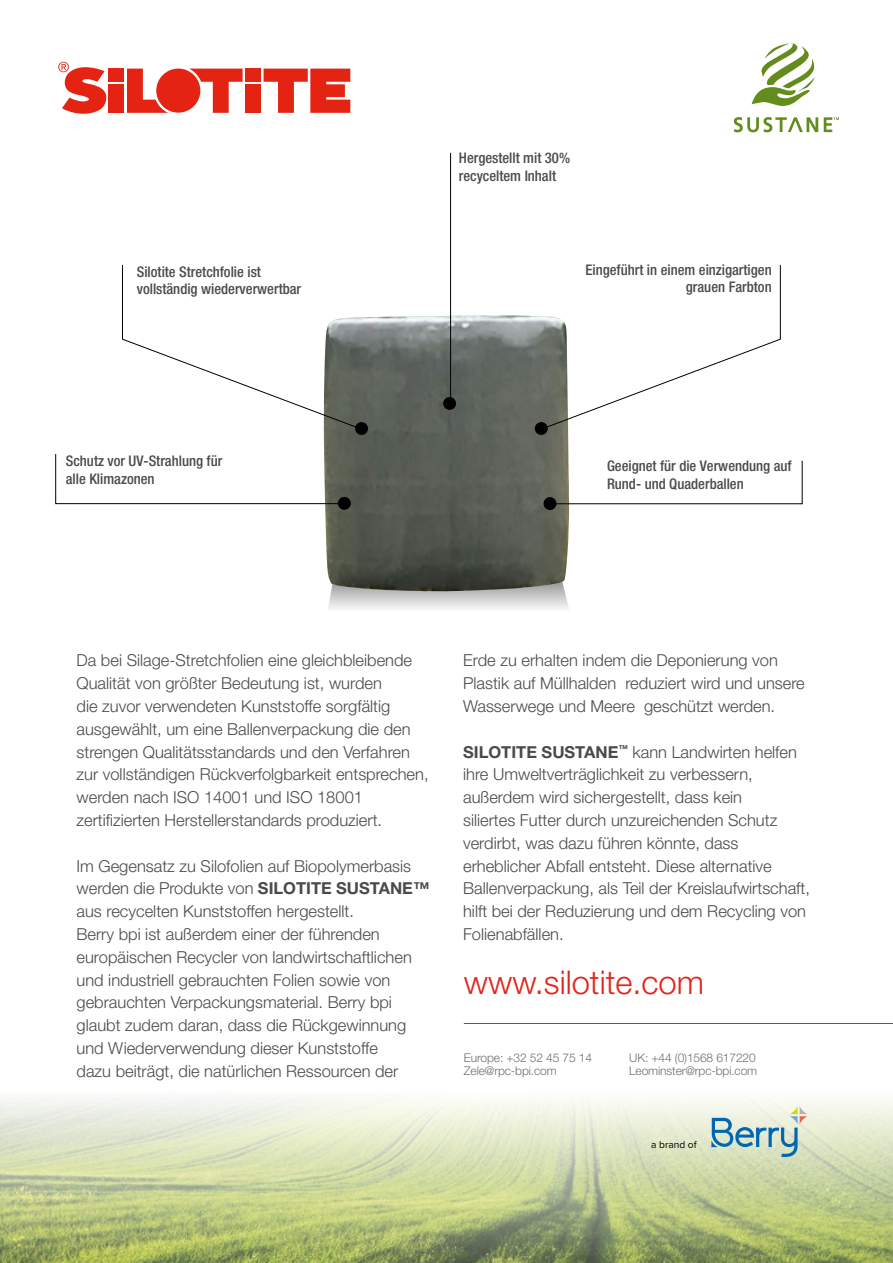
<style>
.page{position:relative;width:893px;height:1263px;background:#fff}
.page>*{position:absolute;margin:0;border:0;box-sizing:border-box;transform-origin:0 0}
.t1{font:300 32.7px "Helvetica Neue LT";color:#e1251b}
.t2{font:300 16.5px/22.8px "Helvetica Neue LT";color:#4a4a49}
.t3{font:500 condensed 14.7px/17.5px "Helvetica Neue LT";color:#4a4a49}
.t4{font:300 12px/14px "Helvetica Neue LT";letter-spacing:-.01em;color:#706f6f}
.t5{font:10.2px "Proxima Nova";color:#000}
.s1{font-weight:700}
</style>
<div class="page">
<svg style="left:328px;top:592px;width:241px;height:17px;background:#d9d9d8"></svg>
<img style="left:323px;top:315px;width:246px;height:277px">
<img style="left:0;top:1023px;width:893px;height:240px">
<svg style="left:55px;top:453px;width:294px;height:52px"></svg>
<svg style="left:550px;top:460px;width:253px;height:45px"></svg>
<div style="left:338px;top:497px;width:13px;height:13px;background:#000;border-radius:50%"></div>
<div style="left:443px;top:397px;width:13px;height:13px;background:#000;border-radius:50%"></div>
<div style="left:535px;top:422px;width:13px;height:13px;background:#000;border-radius:50%"></div>
<div style="left:543px;top:497px;width:13px;height:13px;background:#000;border-radius:50%"></div>
<hr style="left:450px;top:153px;width:1px;height:250px;background:#000">
<svg style="left:540px;top:264px;width:241px;height:166px"></svg>
<div style="left:355px;top:422px;width:13px;height:13px;background:#000;border-radius:50%"></div>
<svg style="left:122px;top:264px;width:241px;height:166px"></svg>
<div style="left:245px;top:69px;width:16px;height:13px;background:#e42313"></div>
<div style="left:245px;top:84px;width:16px;height:29px;background:#e42313"></div>
<div style="left:108px;top:69px;width:16px;height:13px;background:#e42313"></div>
<div style="left:108px;top:84px;width:16px;height:29px;background:#e42313"></div>
<svg style="left:189px;top:69px;width:54px;height:44px"></svg>
<svg style="left:127px;top:69px;width:41px;height:44px"></svg>
<div style="left:156px;top:69px;width:44px;height:44px;background:#e42313;border-radius:50%"></div>
<svg style="left:264px;top:69px;width:86px;height:44px"></svg>
<svg style="left:58px;top:62px;width:48px;height:52px"></svg>
<svg style="left:751px;top:43px;width:64px;height:63px"></svg>
<svg style="left:734px;top:117px;width:84px;height:15px"></svg>
<svg style="left:824px;top:117px;width:15px;height:15px"></svg>
<hr style="left:464px;top:1023px;width:429px;height:1px;background:#e1251b">
<svg style="left:711px;top:1106px;width:97px;height:51px;background:#bcd2cc"></svg>
<p class="t3" style="left:137px;top:263px;width:166px">Silotite Stretchfolie ist vollständig wiederverwertbar</p>
<p class="t3" style="left:66px;top:452px;width:158px">Schutz vor UV-Strahlung für alle Klimazonen</p>
<p class="t3" style="left:459px;top:149px;width:113px">Hergestellt mit 30% recyceltem Inhalt</p>
<p class="t3" style="left:585px;top:261px;width:188px;text-align:right">Eingeführt in einem einzigartigen grauen Farbton</p>
<p class="t3" style="left:607px;top:457px;width:186px">Geeignet für die Verwendung auf<br>Rund- und Quaderballen</p>
<p class="t2" style="left:77px;top:649px;width:354px">Da bei Silage-Stretchfolien eine gleichbleibende Qualität von größter Bedeutung ist, wurden<br>die zuvor verwendeten Kunststoffe sorgfältig ausgewählt, um eine Ballenverpackung die den strengen Qualitätsstandards und den Verfahren zur vollständigen Rückverfolgbarkeit entsprechen, werden nach ISO 14001 und ISO 18001 zertifizierten Herstellerstandards produziert.</p>
<p class="t2" style="left:77px;top:854px;width:354px">Im Gegensatz zu Silofolien auf Biopolymerbasis werden die Produkte von <span class="s1">SILOTITE SUSTANE™ </span>aus recycelten Kunststoffen hergestellt.<br>Berry bpi ist außerdem einer der führenden europäischen Recycler von landwirtschaftlichen und industriell gebrauchten Folien sowie von gebrauchten Verpackungsmaterial. Berry bpi glaubt zudem daran, dass die Rückgewinnung und Wiederverwendung dieser Kunststoffe<br>dazu beiträgt, die natürlichen Ressourcen der</p>
<p class="t2" style="left:463px;top:649px;width:343px">Erde zu erhalten indem die Deponierung von<br>Plastik auf Müllhalden reduziert wird und unsere<br>Wasserwege und Meere geschützt werden.</p>
<p class="t2" style="left:463px;top:740px;width:348px"><span class="s1">SILOTITE SUSTANE</span><sup>™</sup> kann Landwirten helfen ihre Umweltverträglichkeit zu verbessern, außerdem wird sichergestellt, dass kein<br>siliertes Futter durch unzureichenden Schutz verdirbt, was dazu führen könnte, dass erheblicher Abfall entsteht. Diese alternative Ballenverpackung, als Teil der Kreislaufwirtschaft, hilft bei der Reduzierung und dem Recycling von Folienabfällen.</p>
<h1 class="t1" style="left:464px;top:962px;width:242px">www.silotite.com</h1>
<p class="t4" style="left:464px;top:1050px;width:130px">Europe: +32 52 45 75 14<br>Zele@rpc-bpi.com</p>
<p class="t4" style="left:629px;top:1050px;width:129px">UK: +44 (0)1568 617220<br>Leominster@rpc-bpi.com</p>
<p class="t5" style="left:651px;top:1136px;width:47px">a brand of</p>
</div>
